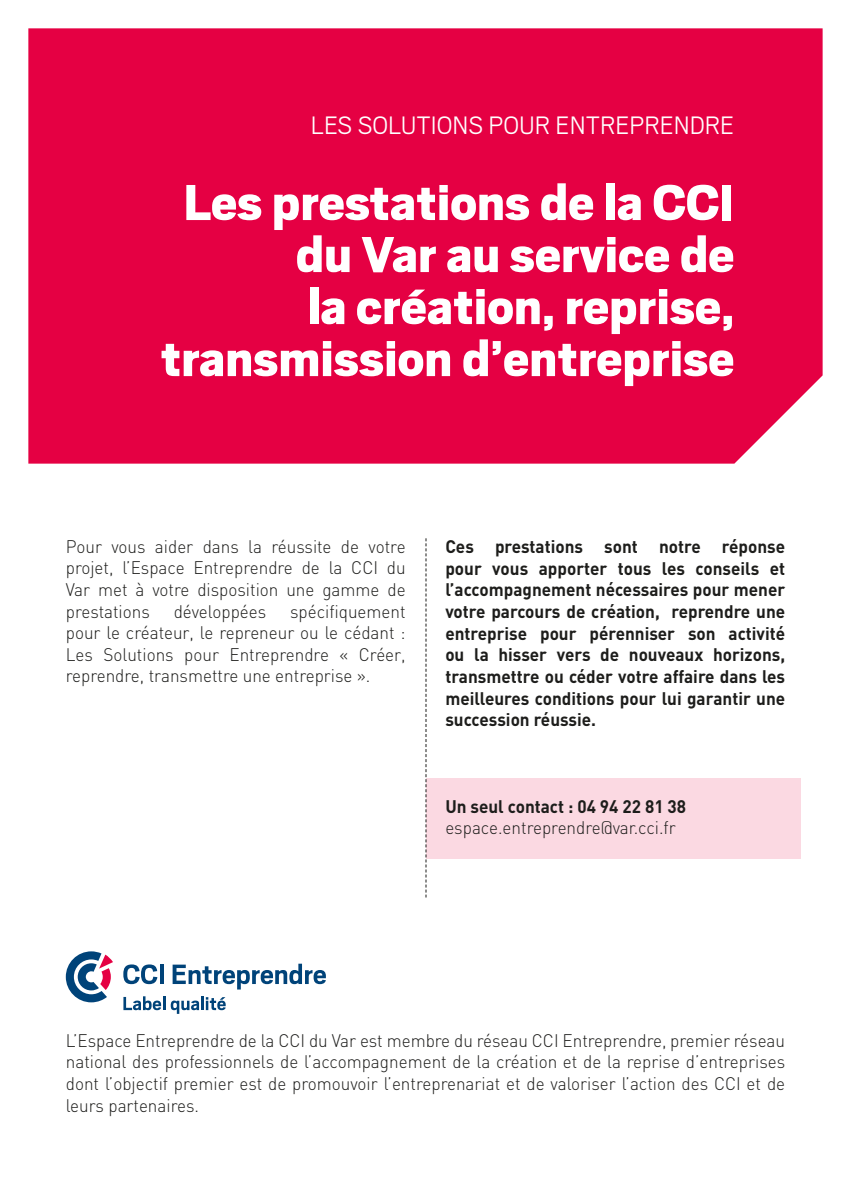
<style>
.page{position:relative;width:851px;height:1191px;background:#fff}
.page>*{position:absolute;margin:0;border:0;box-sizing:border-box;transform-origin:0 0}
.t1{font:900 56px "Scout";color:#fff}
.t2{font:300 28px "Scout";color:#fff}
.t3{font:300 18px/21.6px "DIN";color:#1d1d1b;text-align:justify;scale:.95 1}
.t4{font:700 18px/21.6px "DIN";color:#1d1d1b;text-align:justify;scale:.95 1}
</style>
<div class="page">
<div style="left:426px;top:778px;width:374px;height:80px;background:#fbd9e2"></div>
<svg style="left:425px;top:538px;width:1px;height:359px"></svg>
<div style="left:28px;top:28px;width:794px;height:435px;background:#e50043"></div>
<svg style="left:66px;top:951px;width:47px;height:51px"></svg>
<svg style="left:123px;top:964px;width:34px;height:20px"></svg>
<hr style="left:160px;top:964px;width:4px;height:20px;background:#004379">
<svg style="left:172px;top:963px;width:154px;height:26px"></svg>
<svg style="left:123px;top:996px;width:42px;height:14px"></svg>
<svg style="left:171px;top:1000px;width:28px;height:13px"></svg>
<hr style="left:201px;top:996px;width:3px;height:14px;background:#004379">
<svg style="left:206px;top:997px;width:20px;height:13px"></svg>
<p class="t2" style="left:311px;top:107px;width:425px">LES SOLUTIONS POUR ENTREPRENDRE</p>
<p class="t1" style="left:183px;top:166px;width:552px">Les prestations de la CCI</p>
<p class="t1" style="left:295px;top:218px;width:440px">du Var au service de</p>
<p class="t1" style="left:307px;top:270px;width:428px">la création, reprise,</p>
<p class="t1" style="left:160px;top:322px;width:575px">transmission d’entreprise</p>
<p class="t3" style="left:66px;top:535px;width:359px">Pour vous aider dans la réussite de votre projet, l’Espace Entreprendre de la CCI du Var met à votre disposition une gamme de prestations</p>
<p class="t3" style="left:66px;top:600px;width:359px;text-align:right">spécifiquement<br>pour le créateur, le repreneur ou le cédant :</p>
<p class="t3" style="left:66px;top:643px;width:359px">Les Solutions pour Entreprendre « Créer, reprendre, transmettre une entreprise ».</p>
<p class="t3" style="left:174px;top:600px;width:99px">développées</p>
<p class="t4" style="left:445px;top:535px;width:359px">Ces prestations sont notre réponse pour vous apporter tous les conseils et l’accompagnement nécessaires pour mener votre parcours de création, reprendre une entreprise pour pérenniser son activité ou la hisser vers de nouveaux horizons, transmettre ou céder votre affaire dans les meilleures conditions pour lui garantir une succession réussie.</p>
<p class="t4" style="left:445px;top:794px;width:255px">Un seul contact : 04 94 22 81 38</p>
<p class="t3" style="left:445px;top:816px;width:244px">espace.entreprendre@var.cci.fr</p>
<p class="t3" style="left:66px;top:1029px;width:758px">L’Espace Entreprendre de la CCI du Var est membre du réseau CCI Entreprendre, premier réseau national des professionnels de l’accompagnement de la création et de la reprise d’entreprises dont l’objectif premier est de promouvoir l’entreprenariat et de valoriser l’action des CCI et de leurs partenaires.</p>
</div>
